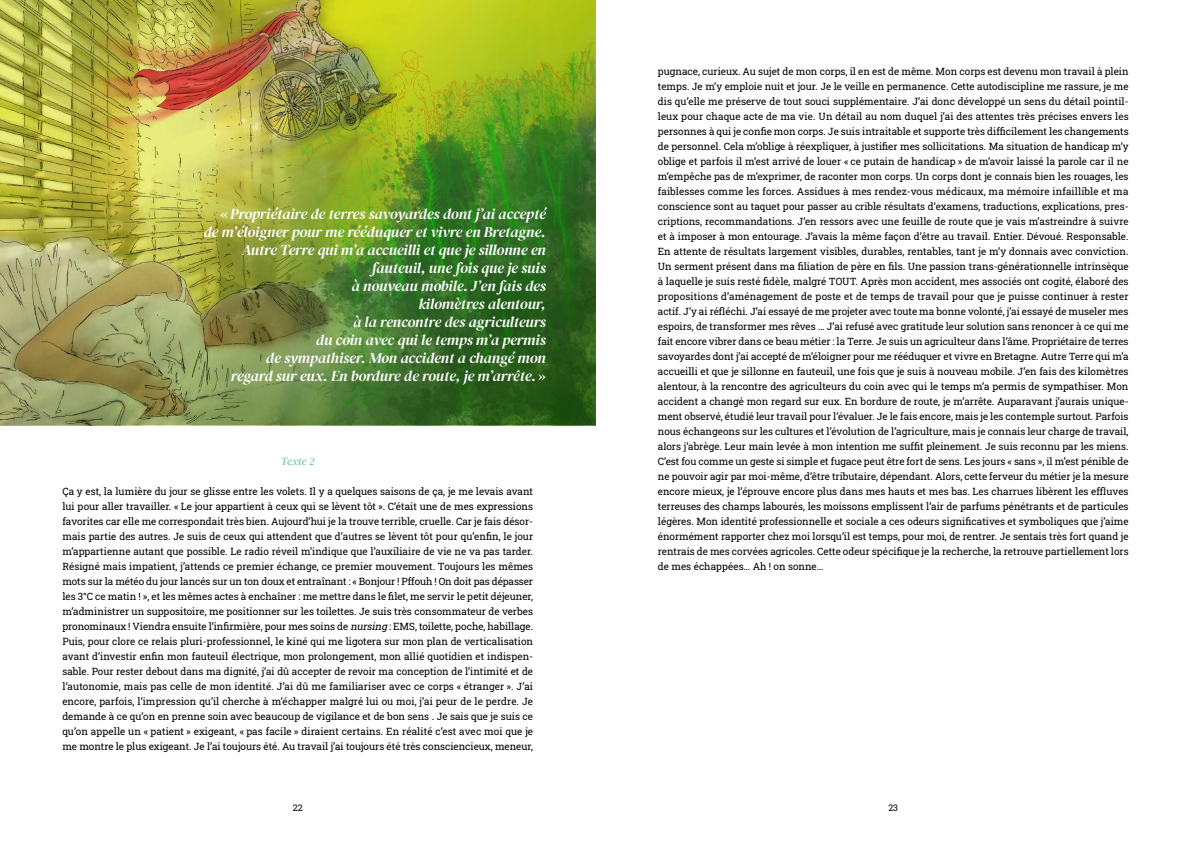
<style>
.page{position:relative;width:1191px;height:842px;background:#fff}
.page>*{position:absolute;margin:0;border:0;box-sizing:border-box;transform-origin:0 0}
.t1{font:italic 15px/18px "DM Serif Display";letter-spacing:-.005em;color:#fff;text-align:right}
.t2{font:italic 11px "DM Serif Display";letter-spacing:-.01em;color:#85c9b5}
.t3{font:10px/15px "Roboto Slab";color:#000;text-align:justify}
.t4{font:9px "Roboto Slab";color:#000}
.s1{font-style:normal}
.s2{font-style:italic}
</style>
<div class="page">
<img style="left:0;top:0;width:595px;height:425px">
<p class="t1" style="left:203px;top:205px;width:344px"><span class="s1">«</span>Propriétaire de terres savoyardes dont j’ai accepté de m’éloigner pour me rééduquer et vivre en Bretagne.<br>Autre Terre qui m’a accueilli et que je sillonne en fauteuil, une fois que je suis<br>à nouveau mobile. J’en fais des<br>kilomètres alentour,<br>à la rencontre des agriculteurs<br>du coin avec qui le temps m’a permis<br>de sympathiser. Mon accident a changé mon<br>regard sur eux. En bordure de route, je m’arrête.<span class="s1">»</span></p>
<p class="t2" style="left:281px;top:455px;width:35px">Texte 2</p>
<p class="t3" style="left:62px;top:484px;width:472px">Ça y est, la lumière du jour se glisse entre les volets. Il y a quelques saisons de ça, je me levais avant lui pour aller travailler. « Le jour appartient à ceux qui se lèvent tôt ». C’était une de mes expressions favorites car elle me correspondait très bien. Aujourd’hui je la trouve terrible, cruelle. Car je fais désor&shy;mais partie des autres. Je suis de ceux qui attendent que d’autres se lèvent tôt pour qu’enfin, le jour m’appartienne autant que possible. Le radio réveil m’indique que l’auxiliaire de vie ne va pas tarder.<br>Résigné mais impatient, j’attends ce premier échange, ce premier mouvement. Toujours les mêmes mots sur la météo du jour lancés sur un ton doux et entraînant : « Bonjour ! Pffouh ! On doit pas dépasser les 3°C ce matin ! », et les mêmes actes à enchaîner : me mettre dans le filet, me servir le petit déjeuner, m’administrer un suppositoire, me positionner sur les toilettes. Je suis très consommateur de verbes pronominaux ! Viendra ensuite l’infirmière, pour mes soins de <span class="s2">nursing</span> : EMS, toilette, poche, habillage.<br>Puis, pour clore ce relais pluri-professionnel, le kiné qui me ligotera sur mon plan de verticalisation avant d’investir enfin mon fauteuil électrique, mon prolongement, mon allié quotidien et indispen&shy;sable. Pour rester debout dans ma dignité, j’ai dû accepter de revoir ma conception de l’intimité et de l’autonomie, mais pas celle de mon identité. J’ai dû me familiariser avec ce corps « étranger ». J’ai encore, parfois, l’impression qu’il cherche à m’échapper malgré lui ou moi, j’ai peur de le perdre. Je demande à ce qu’on en prenne soin avec beaucoup de vigilance et de bon sens . Je sais que je suis ce qu’on appelle un « patient » exigeant, « pas facile » diraient certains. En réalité c’est avec moi que je me montre le plus exigeant. Je l’ai toujours été. Au travail j’ai toujours été très consciencieux, meneur,</p>
<p class="t3" style="left:658px;top:64px;width:472px">pugnace, curieux. Au sujet de mon corps, il en est de même. Mon corps est devenu mon travail à plein temps. Je m’y emploie nuit et jour. Je le veille en permanence. Cette autodiscipline me rassure, je me dis qu’elle me préserve de tout souci supplémentaire. J’ai donc développé un sens du détail pointil&shy;leux pour chaque acte de ma vie. Un détail au nom duquel j’ai des attentes très précises envers les personnes à qui je confie mon corps. Je suis intraitable et supporte très difficilement les changements de personnel. Cela m’oblige à réexpliquer, à justifier mes sollicitations. Ma situation de handicap m’y oblige et parfois il m’est arrivé de louer « ce putain de handicap » de m’avoir laissé la parole car il ne m’empêche pas de m’exprimer, de raconter mon corps. Un corps dont je connais bien les rouages, les faiblesses comme les forces. Assidues à mes rendez-vous médicaux, ma mémoire infaillible et ma conscience sont au taquet pour passer au crible résultats d’examens, traductions, explications, pres&shy;criptions, recommandations. J’en ressors avec une feuille de route que je vais m’astreindre à suivre et à imposer à mon entourage. J’avais la même façon d’être au travail. Entier. Dévoué. Responsable.<br>En attente de résultats largement visibles, durables, rentables, tant je m’y donnais avec conviction.<br>Un serment présent dans ma filiation de père en fils. Une passion trans-générationnelle intrinsèque à laquelle je suis resté fidèle, malgré TOUT. Après mon accident, mes associés ont cogité, élaboré des propositions d’aménagement de poste et de temps de travail pour que je puisse continuer à rester actif. J’y ai réfléchi. J’ai essayé de me projeter avec toute ma bonne volonté, j’ai essayé de museler mes espoirs, de transformer mes rêves … J’ai refusé avec gratitude leur solution sans renoncer à ce qui me fait encore vibrer dans ce beau métier : la Terre. Je suis un agriculteur dans l’âme. Propriétaire de terres savoyardes dont j’ai accepté de m’éloigner pour me rééduquer et vivre en Bretagne. Autre Terre qui m’a accueilli et que je sillonne en fauteuil, une fois que je suis à nouveau mobile. J’en fais des kilomètres alentour, à la rencontre des agriculteurs du coin avec qui le temps m’a permis de sympathiser. Mon accident a changé mon regard sur eux. En bordure de route, je m’arrête. Auparavant j’aurais unique&shy;ment observé, étudié leur travail pour l’évaluer. Je le fais encore, mais je les contemple surtout. Parfois nous échangeons sur les cultures et l’évolution de l’agriculture, mais je connais leur charge de travail, alors j’abrège. Leur main levée à mon intention me suffit pleinement. Je suis reconnu par les miens.<br>C’est fou comme un geste si simple et fugace peut être fort de sens. Les jours « sans », il m’est pénible de ne pouvoir agir par moi-même, d’être tributaire, dépendant. Alors, cette ferveur du métier je la mesure encore mieux, je l’éprouve encore plus dans mes hauts et mes bas. Les charrues libèrent les effluves terreuses des champs labourés, les moissons emplissent l’air de parfums pénétrants et de particules légères. Mon identité professionnelle et sociale a ces odeurs significatives et symboliques que j’aime énormément rapporter chez moi lorsqu’il est temps, pour moi, de rentrer. Je sentais très fort quand je rentrais de mes corvées agricoles. Cette odeur spécifique je la recherche, la retrouve partiellement lors de mes échappées… Ah ! on sonne…</p>
<p class="t4" style="left:293px;top:801px;width:11px">22</p>
<p class="t4" style="left:888px;top:801px;width:11px">23</p>
</div>
